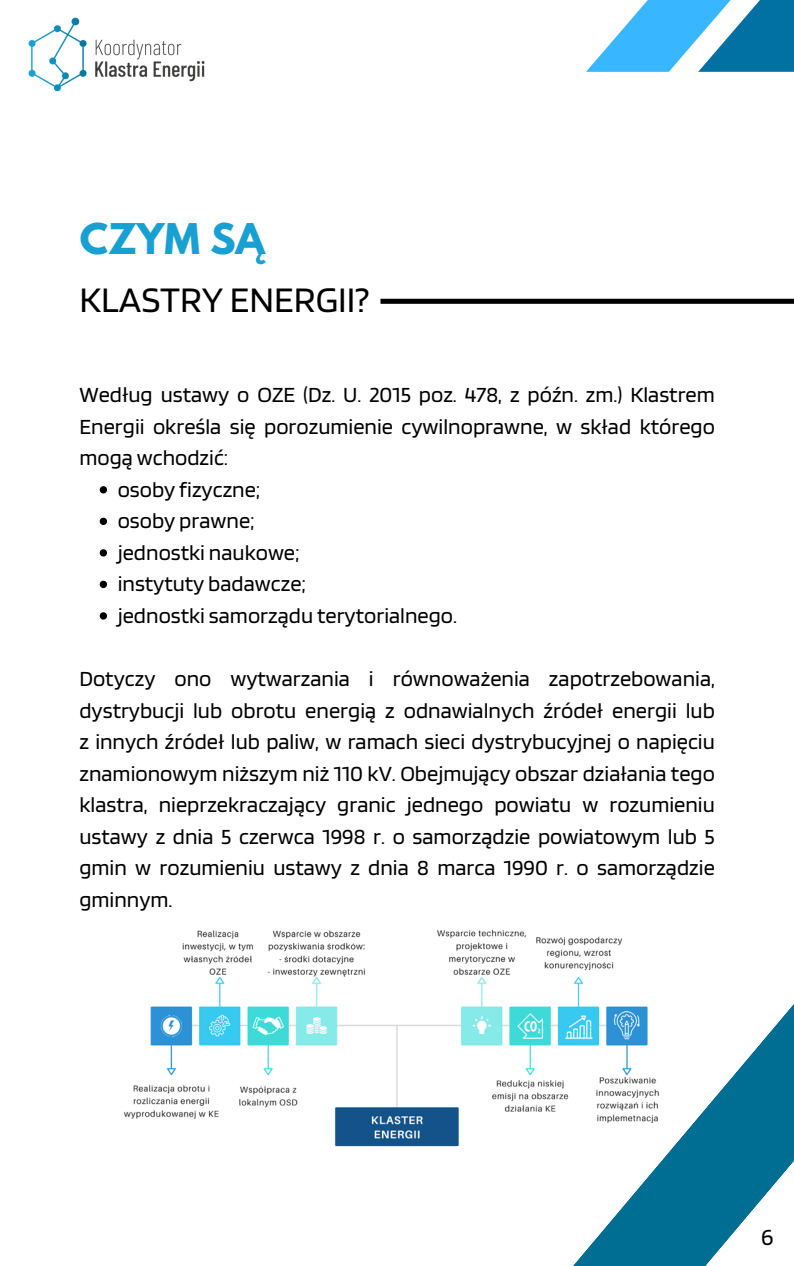
<style>
.page{position:relative;width:794px;height:1266px;background:#fff}
.page>*{position:absolute;margin:0;border:0;box-sizing:border-box;transform-origin:0 0}
.t1{font:37.5px "Blinker";color:#000}
.t2{font:700 37.5px "League Spartan";color:#19a0d3}
.t3{font:24px "Blinker";color:#000}
.t4{font:22.5px/31.5px "Blinker";color:#000;text-align:justify}
</style>
<div class="page">
<img style="left:123px;top:930px;width:123px;height:189px">
<svg style="left:246px;top:929px;width:547px;height:337px"></svg>
<div style="left:697px;top:0;width:96px;height:72px;background:#0071a2"></div>
<svg style="left:586px;top:0;width:144px;height:72px"></svg>
<img style="left:28px;top:17px;width:177px;height:75px">
<div style="left:380px;top:299px;width:413px;height:5px;background:#000"></div>
<svg style="left:100px;top:486px;width:7px;height:7px"></svg>
<svg style="left:100px;top:518px;width:7px;height:7px"></svg>
<svg style="left:100px;top:549px;width:7px;height:7px"></svg>
<svg style="left:100px;top:581px;width:7px;height:7px"></svg>
<svg style="left:100px;top:612px;width:7px;height:7px"></svg>
<p class="t2" style="left:80px;top:220px;width:187px">CZYM SĄ</p>
<p class="t1" style="left:79px;top:276px;width:291px">KLASTRY ENERGII?</p>
<p class="t4" style="left:79px;top:378px;width:636px">Według ustawy o OZE (Dz. U. 2015 poz. 478, z późn. zm.) Klastrem Energii określa się porozumienie cywilnoprawne, w skład którego mogą wchodzić:</p>
<p class="t4" style="left:118px;top:473px;width:144px">osoby fizyczne;</p>
<p class="t4" style="left:118px;top:504px;width:138px">osoby prawne;</p>
<p class="t4" style="left:118px;top:536px;width:183px">jednostki naukowe;</p>
<p class="t4" style="left:118px;top:567px;width:190px">instytuty badawcze;</p>
<p class="t4" style="left:118px;top:599px;width:340px">jednostki samorządu terytorialnego.</p>
<p class="t4" style="left:79px;top:662px;width:636px">Dotyczy ono wytwarzania i równoważenia zapotrzebowania, dystrybucji lub obrotu energią z odnawialnych źródeł energii lub z innych źródeł lub paliw, w ramach sieci dystrybucyjnej o napięciu znamionowym niższym niż 110 kV. Obejmujący obszar działania tego klastra, nieprzekraczający granic jednego powiatu w rozumieniu ustawy z dnia 5 czerwca 1998 r. o samorządzie powiatowym lub 5 gmin w rozumieniu ustawy z dnia 8 marca 1990 r. o samorządzie gminnym.</p>
<p class="t3" style="left:760px;top:1221px;width:14px">6</p>
</div>
